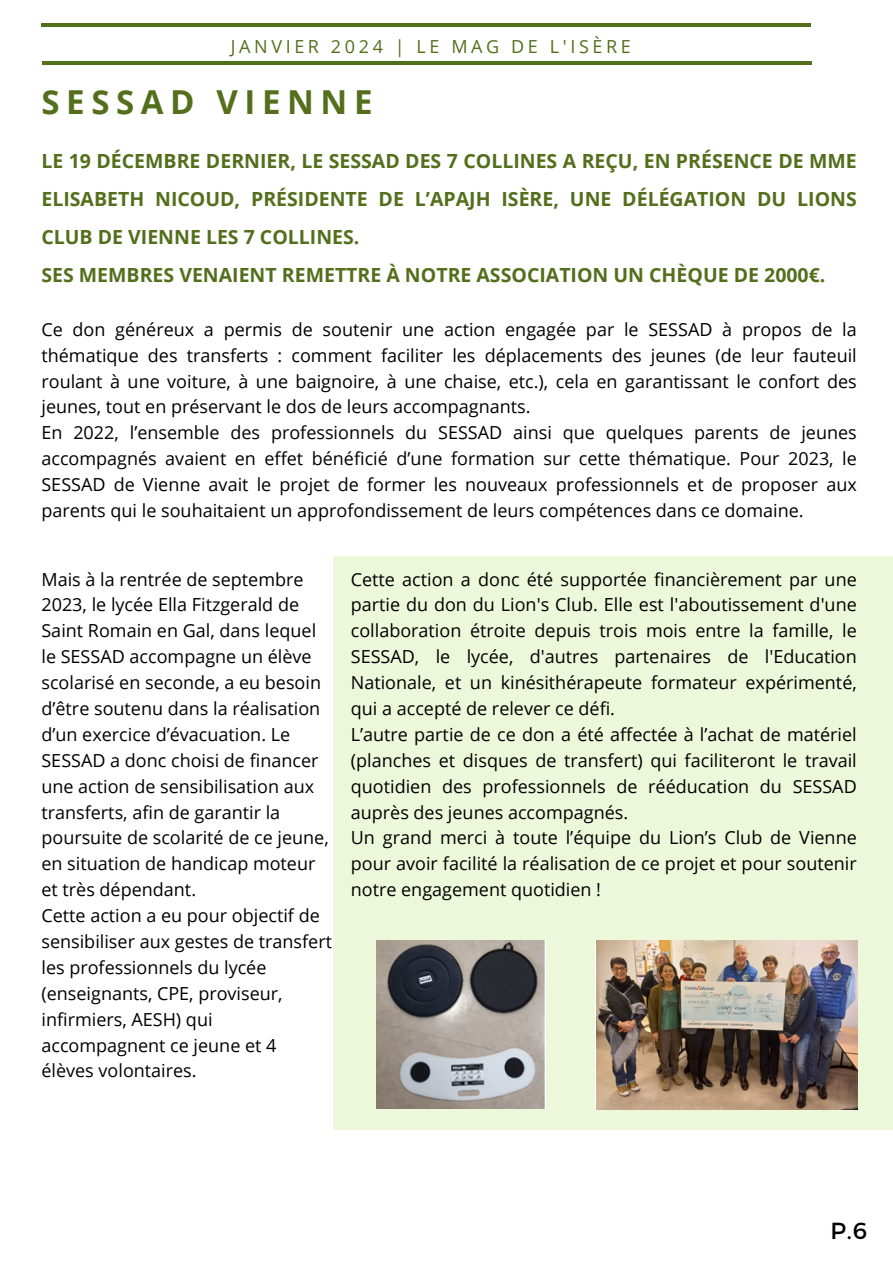
<style>
.page{position:relative;width:893px;height:1264px;background:#fff}
.page>*{position:absolute;margin:0;border:0;box-sizing:border-box;transform-origin:0 0}
.t1{font:700 33px "Open Sans";letter-spacing:.2em;color:#546f1c}
.t2{font:23.25px "Montserrat";color:#000}
.t3{font:700 19.5px/38.2px "Open Sans";color:#546f1c}
.t4{font:18px/25.8px "Open Sans";color:#000;text-align:justify}
.t5{font:18px "Open Sans";letter-spacing:.2em;color:#546f1c}
</style>
<div class="page">
<hr style="left:42px;top:61px;width:770px;height:4px;background:#546f1c">
<hr style="left:41px;top:24px;width:770px;height:3px;background:#546f1c">
<div style="left:333px;top:556px;width:559px;height:572px;background:#edf7d9"></div>
<img style="left:376px;top:940px;width:169px;height:168px">
<img style="left:595px;top:940px;width:262px;height:169px">
<p class="t5" style="left:231px;top:33px;width:401px">JANVIER 2024 | LE MAG DE L'ISÈRE</p>
<h3 class="t1" style="left:41px;top:79px;width:332px">SESSAD VIENNE</h3>
<p class="t3" style="left:41px;top:141px;width:816px">LE 19 DÉCEMBRE DERNIER, LE SESSAD DES 7 COLLINES A REÇU, EN PRÉSENCE DE MME ELISABETH NICOUD, PRÉSIDENTE DE L’APAJH ISÈRE, UNE DÉLÉGATION DU LIONS CLUB DE VIENNE LES 7 COLLINES.<br>SES MEMBRES VENAIENT REMETTRE À NOTRE ASSOCIATION UN CHÈQUE DE 2000€.</p>
<p class="t4" style="left:41px;top:316px;width:816px">Ce don généreux a permis de soutenir une action engagée par le SESSAD à propos de la thématique des transferts : comment faciliter les déplacements des jeunes (de leur fauteuil roulant à une voiture, à une baignoire, à une chaise, etc.), cela en garantissant le confort des jeunes, tout en préservant le dos de leurs accompagnants.</p>
<h4 class="t4" style="left:41px;top:419px;width:816px">En 2022, l’ensemble des professionnels du SESSAD ainsi que quelques parents de jeunes accompagnés avaient en effet bénéficié d’une formation sur cette thématique. Pour 2023, le SESSAD de Vienne avait le projet de former les nouveaux professionnels et de proposer aux parents qui le souhaitaient un approfondissement de leurs compétences dans ce domaine.</h4>
<p class="t4" style="left:41px;top:565px;width:289px;text-align:left">Mais à la rentrée de septembre<br>2023, le lycée Ella Fitzgerald de<br>Saint Romain en Gal, dans lequel le SESSAD accompagne un élève scolarisé en seconde, a eu besoin d’être soutenu dans la réalisation d’un exercice d’évacuation. Le<br>SESSAD a donc choisi de financer une action de sensibilisation aux transferts, afin de garantir la poursuite de scolarité de ce jeune, en situation de handicap moteur et très dépendant.</p>
<p class="t4" style="left:41px;top:902px;width:292px;text-align:left">Cette action a eu pour objectif de sensibiliser aux gestes de transfert les professionnels du lycée (enseignants, CPE, proviseur, infirmiers, AESH) qui accompagnent ce jeune et 4 élèves volontaires.</p>
<p class="t4" style="left:351px;top:565px;width:507px">Cette action a donc été supportée financièrement par une partie du don du Lion's Club. Elle est l'aboutissement d'une collaboration étroite depuis trois mois entre la famille, le SESSAD, le lycée, d'autres partenaires de l'Education Nationale, et un kinésithérapeute formateur expérimenté, qui a accepté de relever ce défi.</p>
<p class="t4" style="left:351px;top:721px;width:507px">L’autre partie de ce don a été affectée à l’achat de matériel (planches et disques de transfert) qui faciliteront le travail quotidien des professionnels de rééducation du SESSAD auprès des jeunes accompagnés.</p>
<p class="t4" style="left:351px;top:824px;width:507px">Un grand merci à toute l’équipe du Lion’s Club de Vienne pour avoir facilité la réalisation de ce projet et pour soutenir notre engagement quotidien !</p>
<h1 class="t2" style="left:830px;top:1215px;width:38px">P.6</h1>
</div>
